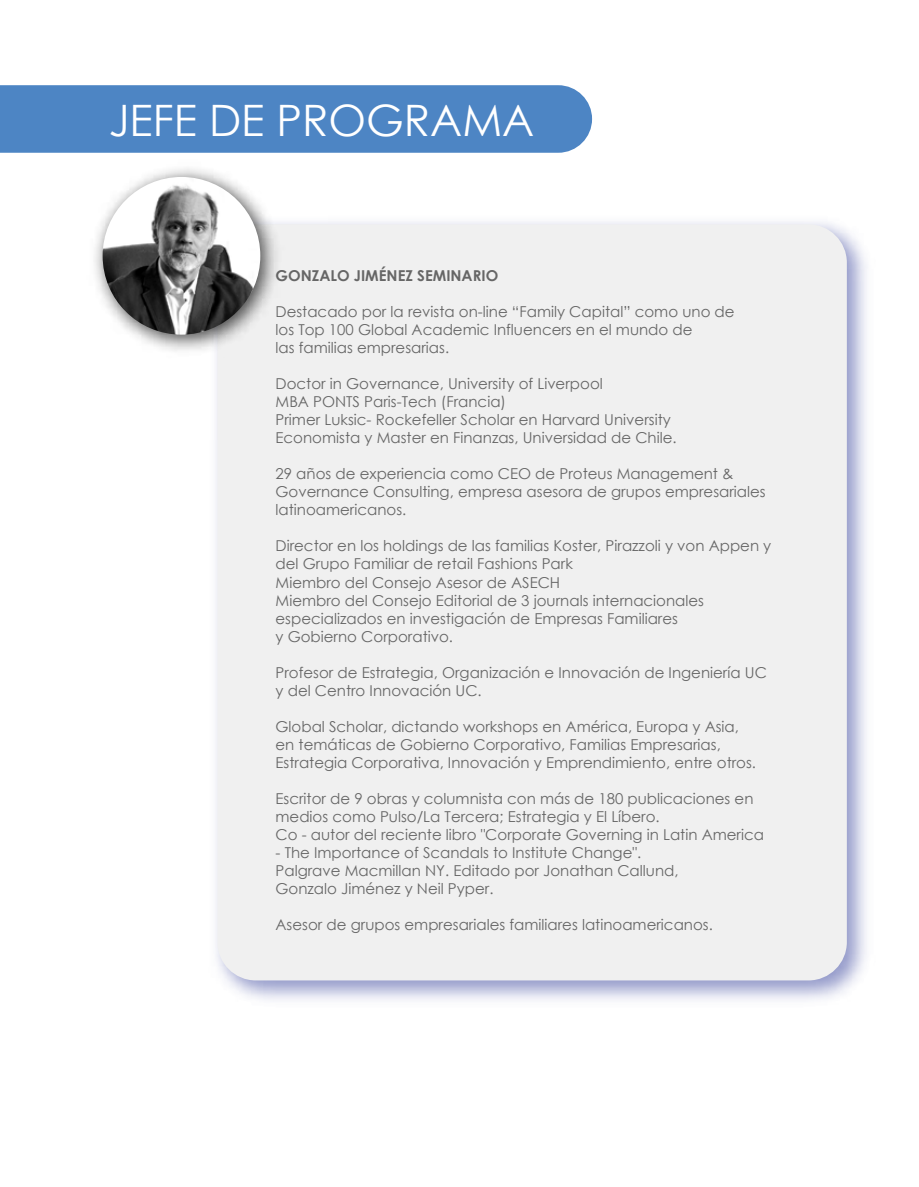
<style>
.page{position:relative;width:919px;height:1187px;background:#fff}
.page>*{position:absolute;margin:0;border:0;box-sizing:border-box;transform-origin:0 0}
.t1{font:43.35px "Century Gothic";color:#fff}
.t2{font:15px/18px "Century Gothic";color:#666}
.t3{font:700 15px "Century Gothic";color:#666}
</style>
<div class="page">
<img style="left:216px;top:222px;width:651px;height:779px">
<div style="left:217px;top:224px;width:629px;height:756px;background:#ebebeb;border-radius:38px"></div>
<img style="left:94px;top:168px;width:233px;height:271px">
<img style="left:103px;top:177px;width:157px;height:157px;border-radius:79px">
<div style="left:0;top:85px;width:592px;height:68px;background:#4d85c4"></div>
<h1 class="t1" style="left:109px;top:90px;width:427px">JEFE DE PROGRAMA</h1>
<p class="t3" style="left:275px;top:264px;width:224px">GONZALO JIMÉNEZ SEMINARIO</p>
<p class="t2" style="left:275px;top:303px;width:460px">Destacado por la revista on-line “Family Capital” como uno de los Top 100 Global Academic Influencers en el mundo de<br>las familias empresarias.</p>
<p class="t2" style="left:275px;top:375px;width:402px">Doctor in Governance, University of Liverpool<br>MBA PONTS Paris-Tech (Francia)<br>Primer Luksic- Rockefeller Scholar en Harvard University Economista y Master en Finanzas, Universidad de Chile.</p>
<p class="t2" style="left:275px;top:465px;width:491px">29 años de experiencia como CEO de Proteus Management &amp;<br>Governance Consulting, empresa asesora de grupos empresariales latinoamericanos.</p>
<p class="t2" style="left:275px;top:537px;width:497px">Director en los holdings de las familias Koster, Pirazzoli y von Appen y del Grupo Familiar de retail Fashions Park<br>Miembro del Consejo Asesor de ASECH<br>Miembro del Consejo Editorial de 3 journals internacionales especializados en investigación de Empresas Familiares<br>y Gobierno Corporativo.</p>
<p class="t2" style="left:275px;top:663px;width:493px">Profesor de Estrategia, Organización e Innovación de Ingeniería UC y del Centro Innovación UC.</p>
<p class="t2" style="left:275px;top:717px;width:482px">Global Scholar, dictando workshops en América, Europa y Asia, en temáticas de Gobierno Corporativo, Familias Empresarias,<br>Estrategia Corporativa, Innovación y Emprendimiento, entre otros.</p>
<p class="t2" style="left:275px;top:789px;width:490px">Escritor de 9 obras y columnista con más de 180 publicaciones en medios como Pulso/La Tercera; Estrategia y El Líbero.<br>Co - autor del reciente libro "Corporate Governing in Latin America</p>
<p class="t2" style="left:275px;top:843px;width:404px">- The Importance of Scandals to Institute Change".<br>Palgrave Macmillan NY. Editado por Jonathan Callund,<br>Gonzalo Jiménez y Neil Pyper.</p>
<p class="t2" style="left:275px;top:915px;width:439px">Asesor de grupos empresariales familiares latinoamericanos.</p>
</div>
